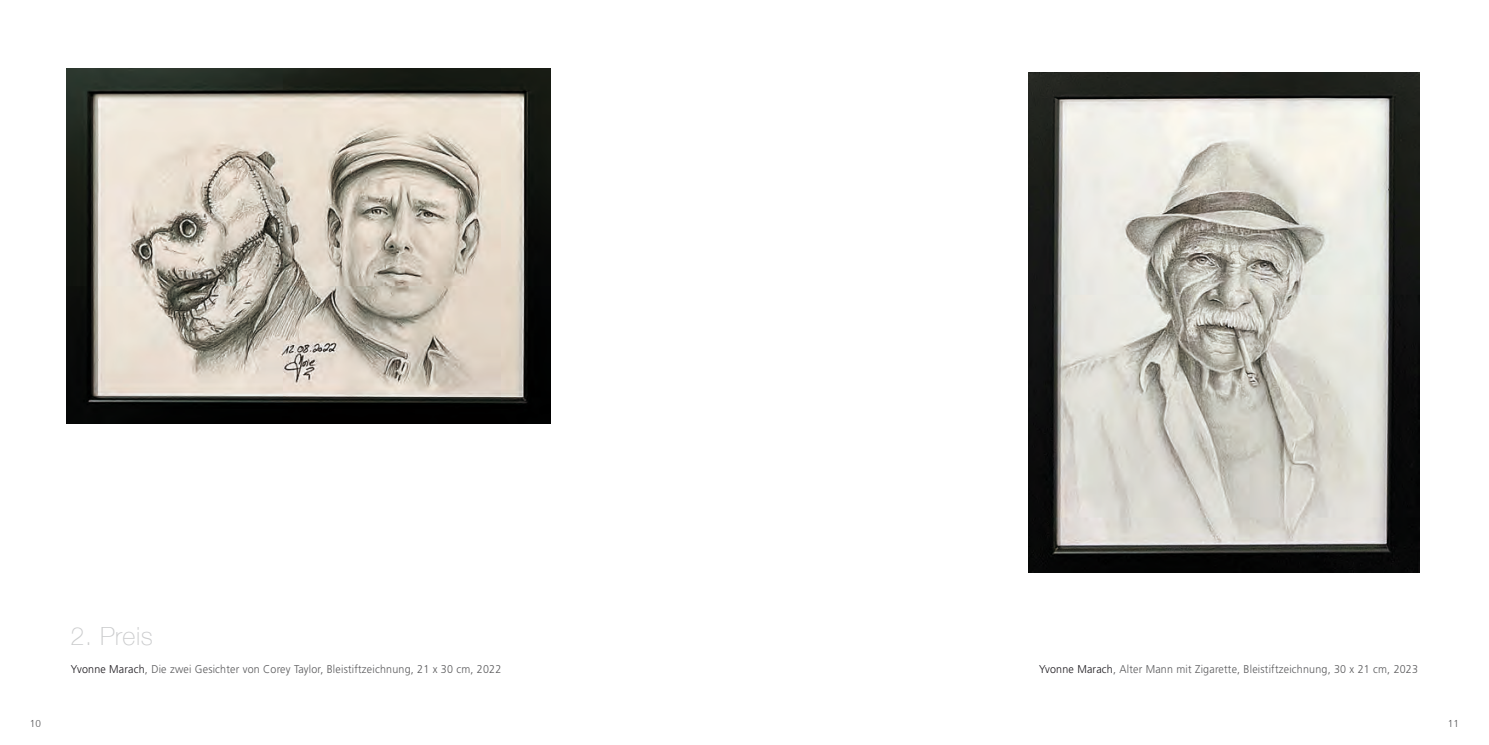
<style>
.page{position:relative;width:1489px;height:745px;background:#fff}
.page>*{position:absolute;margin:0;border:0;box-sizing:border-box;transform-origin:0 0}
.t1{font:100 25px "Helvetica Neue";letter-spacing:.02em;color:#cacbcc}
.Copy_2024_links{font:300 11.25px "Frutiger LT Std";letter-spacing:.02em;color:#58585a;scale:.95 1}
.Copy_2024_rechts{font:300 11.25px "Frutiger LT Std";letter-spacing:.02em;color:#58585a;scale:.95 1}
.t2{font:300 10px "Frutiger";color:#58585a}
.s1{color:#1a171c}
</style>
<div class="page">
<img style="left:67px;top:68px;width:483px;height:355px">
<img style="left:1028px;top:72px;width:391px;height:500px">
<p class="t1" style="left:71px;top:616px;width:84px">2. Preis</p>
<p class="Copy_2024_links" style="left:71px;top:662px;width:454px"><span class="s1">Yvonne Marach</span>, Die zwei Gesichter von Corey Taylor, Bleistiftzeichnung, 21 x 30 cm, 2022</p>
<p class="Copy_2024_rechts" style="left:1038px;top:662px;width:400px"><span class="s1">Yvonne Marach</span>, Alter Mann mit Zigarette, Bleistiftzeichnung, 30 x 21 cm, 2023</p>
<p class="t2" style="left:30px;top:717px;width:13px">10</p>
<p class="t2" style="left:1447px;top:717px;width:13px">11</p>
</div>
